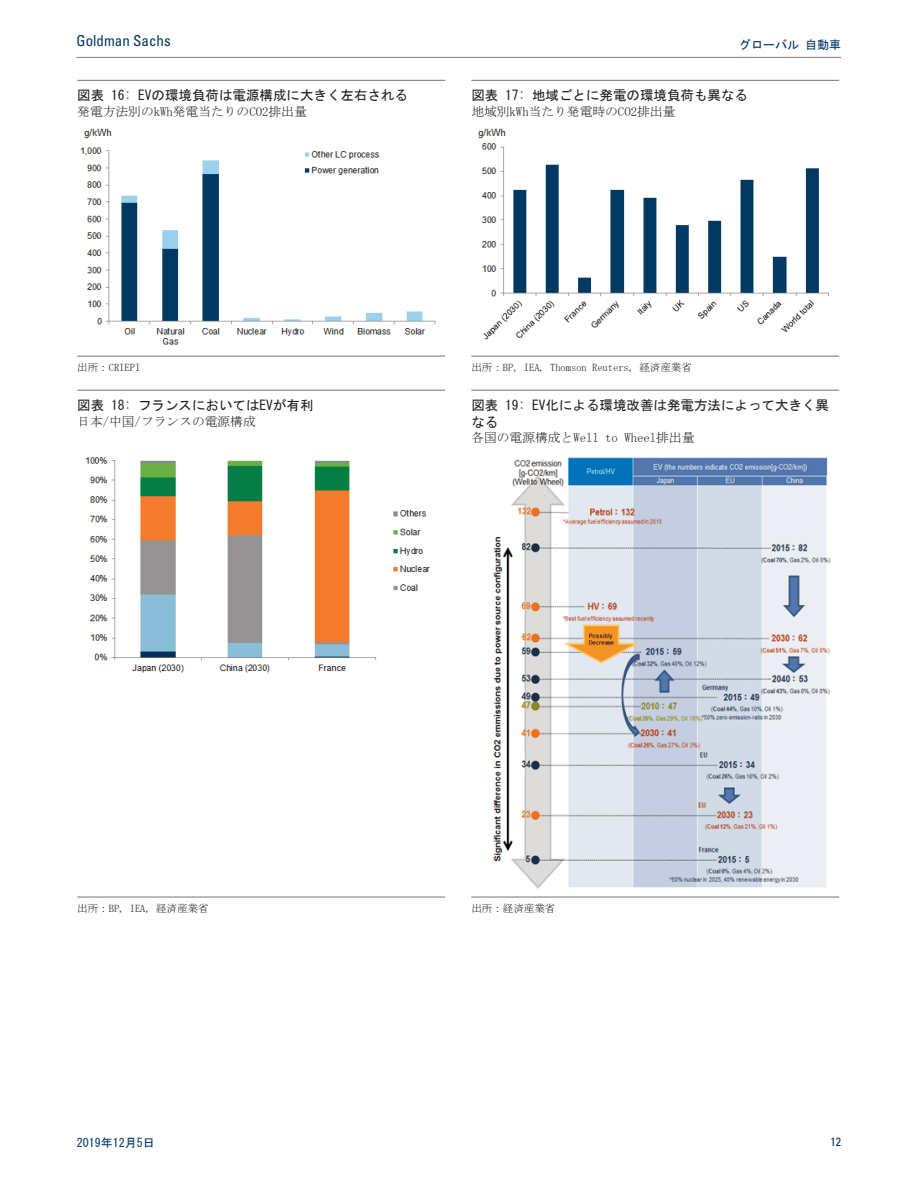
<style>
.page{position:relative;width:918px;height:1188px;background:#fff}
.page>*{position:absolute;margin:0;border:0;box-sizing:border-box;transform-origin:0 0}
.t1{font:condensed 15px "Univers LT Std";color:#003661}
.t2{font:13.5px/16.5px "MS Gothic";color:#231f20}
.t3{font:12.75px "MS Mincho";color:#231f20}
.t4{font:12px "MS Gothic";color:#003661}
.t5{font:condensed 12px "Univers LT Std";color:#003661}
.t6{font:10.5px "MS Mincho";color:#231f20}
</style>
<div class="page">
<hr style="left:77px;top:80px;width:368px;height:1px;background:#737378">
<hr style="left:471px;top:80px;width:368px;height:1px;background:#737378">
<img style="left:80px;top:128px;width:356px;height:217px">
<img style="left:478px;top:128px;width:351px;height:212px">
<hr style="left:77px;top:356px;width:368px;height:1px;background:#737378">
<hr style="left:471px;top:356px;width:368px;height:1px;background:#737378">
<hr style="left:77px;top:390px;width:368px;height:1px;background:#737378">
<hr style="left:471px;top:390px;width:368px;height:1px;background:#737378">
<img style="left:85px;top:457px;width:346px;height:216px">
<img style="left:493px;top:457px;width:338px;height:432px">
<hr style="left:77px;top:897px;width:368px;height:1px;background:#737378">
<hr style="left:471px;top:897px;width:368px;height:1px;background:#737378">
<hr style="left:77px;top:57px;width:764px;height:1px;background:#808285">
<p class="t1" style="left:77px;top:32px;width:96px">Goldman Sachs</p>
<p class="t4" style="left:739px;top:39px;width:103px">グローバル自動車</p>
<p class="t2" style="left:77px;top:87px;width:332px">図表 16: EVの環境負荷は電源構成に大きく左右される</p>
<p class="t3" style="left:77px;top:105px;width:231px">発電方法別のkWh発電当たりのCO2排出量</p>
<p class="t2" style="left:471px;top:87px;width:278px">図表 17: 地域ごとに発電の環境負荷も異なる</p>
<p class="t3" style="left:471px;top:105px;width:205px">地域別kWh当たり発電時のCO2排出量</p>
<p class="t6" style="left:77px;top:362px;width:65px">出所：CRIEPI</p>
<p class="t6" style="left:471px;top:362px;width:222px">出所：BP, IEA, Thomson Reuters, 経済産業省</p>
<p class="t2" style="left:77px;top:397px;width:238px">図表 18: フランスにおいてはEVが有利</p>
<p class="t3" style="left:77px;top:415px;width:180px">日本/中国/フランスの電源構成</p>
<p class="t2" style="left:471px;top:397px;width:359px">図表 19: EV化による環境改善は発電方法によって大きく異なる</p>
<p class="t3" style="left:471px;top:431px;width:225px">各国の電源構成とWell to Wheel排出量</p>
<p class="t6" style="left:77px;top:903px;width:133px">出所：BP, IEA, 経済産業省</p>
<p class="t6" style="left:471px;top:903px;width:85px">出所：経済産業省</p>
<p class="t4" style="left:77px;top:1137px;width:79px">2019年12月5日</p>
<p class="t5" style="left:831px;top:1135px;width:12px">12</p>
</div>
